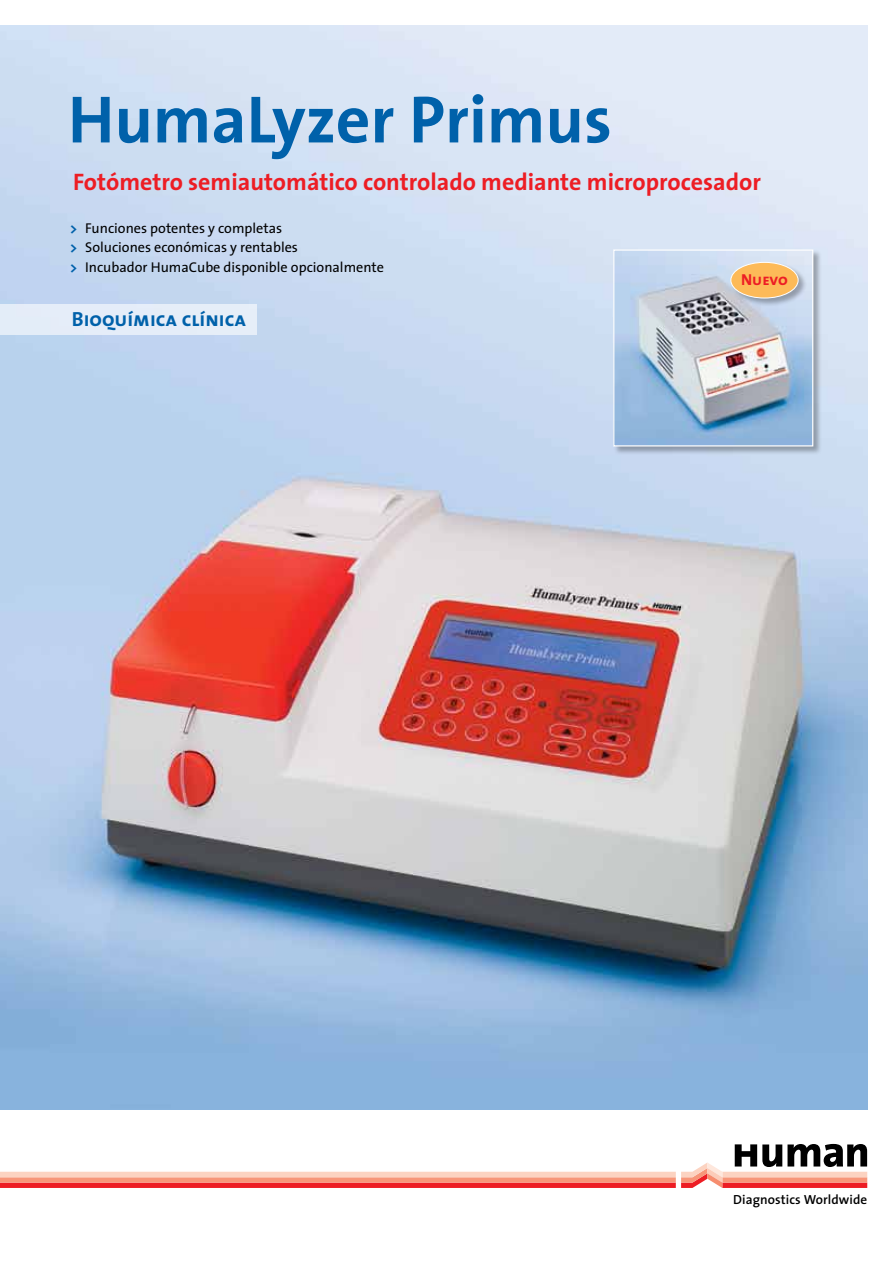
<style>
.page{position:relative;width:893px;height:1263px;background:#fff}
.page>*{position:absolute;margin:0;border:0;box-sizing:border-box;transform-origin:0 0}
.t1{font:700 67.5px "The Sans";color:#0061aa}
.t2{font:700 24px "The Sans";color:#ed1d24}
.t3{font:20.4px "The Sans Bold Caps";color:#0061aa}
.t4{font:15.9px "The Sans Bold Caps";letter-spacing:-.005em;color:#ed1d24}
.t5{font:14.25px/19.5px "The Sans";color:#000}
.t6{font:600 13.2px "The Sans";letter-spacing:.005em;color:#000}
.s1{font-weight:700;color:#0061aa}
</style>
<div class="page">
<img style="left:0;top:26px;width:867px;height:1084px">
<svg style="left:0;top:1144px;width:867px;height:44px"></svg>
<div style="left:0;top:304px;width:257px;height:31px;background:#e5edf8"></div>
<div style="left:613px;top:249px;width:209px;height:206px;background:#000;opacity:.3"></div>
<img style="left:615px;top:251px;width:196px;height:193px">
<div style="left:613px;top:249px;width:200px;height:197px;border:1px solid #fff"></div>
<div style="left:731px;top:261px;width:76px;height:46px;background:#000;opacity:.3"></div>
<div style="left:731px;top:262px;width:67px;height:36px;background:#fdba58;border-radius:50%"></div>
<div style="left:730px;top:262px;width:68px;height:36px;border:1px solid #fff;border-radius:50%"></div>
<h1 class="t1" style="left:68px;top:63px;width:545px">HumaLyzer Primus</h1>
<h2 class="t2" style="left:73px;top:162px;width:689px">Fotómetro semiautomático controlado mediante microprocesador</h2>
<p class="t5" style="left:70px;top:218px;width:315px"><span class="s1">&gt;</span> Funciones potentes y completas<br><span class="s1">&gt;</span> Soluciones económicas y rentables<br><span class="s1">&gt;</span> Incubador HumaCube disponible opcionalmente</p>
<p class="t4" style="left:741px;top:266px;width:48px">Nuevo</p>
<h3 class="t3" style="left:72px;top:302px;width:176px">Bioquímica clínica</h3>
<p class="t6" style="left:733px;top:1189px;width:135px">Diagnostics Worldwide</p>
</div>
